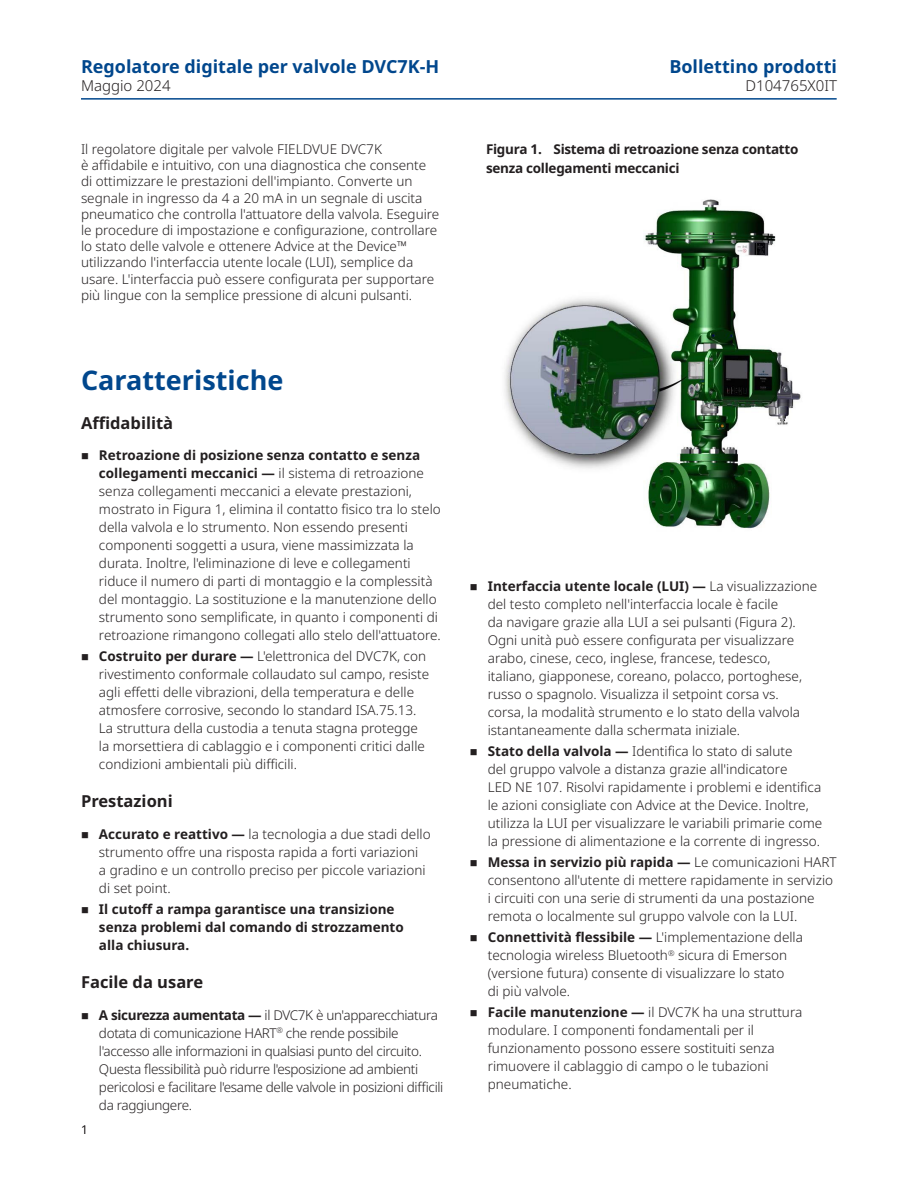
<style>
.page{position:relative;width:918px;height:1188px;background:#fff}
.page>*{position:absolute;margin:0;border:0;box-sizing:border-box;transform-origin:0 0}
._02_Section_title{font:700 27px "Noto Sans";color:#01478d}
.t1{font:700 18px "Noto Sans";color:#01478d}
._02_Subhead_2{font:700 16.5px "Noto Sans";color:#231f20}
.t2{font:300 15px "Noto Sans";color:#231f20}
._01_Body_text{font:300 13.5px/18px "Noto Sans";color:#231f20}
._01_Body_text-2{font:300 13.5px/18px "Noto Sans";letter-spacing:-.025em;color:#231f20}
.t3{font:700 13.5px/18px "Noto Sans";color:#231f20}
.t4{font:700 13.5px/19.5px "Noto Sans";letter-spacing:-.02em;color:#231f20}
.t5{font:300 12px "Noto Sans";color:#231f20}
.s1{font-weight:700}
</style>
<div class="page">
<hr style="left:81px;top:98px;width:756px;height:2px;background:#01478d">
<img style="left:504px;top:199px;width:297px;height:330px">
<h2 class="t1" style="left:81px;top:57px;width:360px">Regolatore digitale per valvole DVC7K-H</h2>
<h2 class="t1" style="left:669px;top:57px;width:169px">Bollettino prodotti</h2>
<p class="t2" style="left:81px;top:77px;width:91px">Maggio 2024</p>
<p class="t2" style="left:746px;top:77px;width:93px">D104765X0IT</p>
<p class="_01_Body_text" style="left:81px;top:141px;width:360px;line-height:16.2px">Il regolatore digitale per valvole FIELDVUE DVC7K<br>è affidabile e intuitivo, con una diagnostica che consente di ottimizzare le prestazioni dell'impianto. Converte un segnale in ingresso da 4 a 20 mA in un segnale di uscita pneumatico che controlla l'attuatore della valvola. Eseguire le procedure di impostazione e configurazione, controllare lo stato delle valvole e ottenere Advice at the Device™ utilizzando l'interfaccia utente locale (LUI), semplice da usare. L'interfaccia può essere configurata per supportare più lingue con la semplice pressione di alcuni pulsanti.</p>
<p class="_02_Section_title" style="left:81px;top:365px;width:204px">Caratteristiche</p>
<p class="_02_Subhead_2" style="left:81px;top:413px;width:94px">Affidabilità</p>
<p class="_01_Body_text" style="left:99px;top:447px;width:343px"><span class="s1">Retroazione di posizione senza contatto e senza collegamenti meccanici —</span> il sistema di retroazione senza collegamenti meccanici a elevate prestazioni, mostrato in Figura 1, elimina il contatto fisico tra lo stelo della valvola e lo strumento. Non essendo presenti componenti soggetti a usura, viene massimizzata la durata. Inoltre, l'eliminazione di leve e collegamenti riduce il numero di parti di montaggio e la complessità del montaggio. La sostituzione e la manutenzione dello strumento sono semplificate, in quanto i componenti di retroazione rimangono collegati allo stelo dell'attuatore.</p>
<p class="_01_Body_text" style="left:99px;top:648px;width:332px"><span class="s1">Costruito per durare —</span> L'elettronica del DVC7K, con rivestimento conformale collaudato sul campo, resiste agli effetti delle vibrazioni, della temperatura e delle atmosfere corrosive, secondo lo standard ISA.75.13.<br>La struttura della custodia a tenuta stagna protegge la morsettiera di cablaggio e i componenti critici dalle condizioni ambientali più difficili.</p>
<p class="_02_Subhead_2" style="left:81px;top:792px;width:93px">Prestazioni</p>
<p class="_01_Body_text" style="left:99px;top:825px;width:333px"><span class="s1">Accurato e reattivo —</span> la tecnologia a due stadi dello strumento offre una risposta rapida a forti variazioni<br>a gradino e un controllo preciso per piccole variazioni di set point.</p>
<p class="t3" style="left:99px;top:900px;width:306px">Il cutoff a rampa garantisce una transizione senza problemi dal comando di strozzamento alla chiusura.</p>
<p class="_02_Subhead_2" style="left:81px;top:973px;width:124px">Facile da usare</p>
<p class="_01_Body_text-2" style="left:99px;top:1006px;width:346px"><span class="s1">A sicurezza aumentata —</span> il DVC7K è un'apparecchiatura dotata di comunicazione HART<sup>®</sup> che rende possibile l'accesso alle informazioni in qualsiasi punto del circuito.<br>Questa flessibilità può ridurre l'esposizione ad ambienti pericolosi e facilitare l'esame delle valvole in posizioni difficili da raggiungere.</p>
<p class="t5" style="left:81px;top:1123px;width:8px">1</p>
<p class="t4" style="left:486px;top:140px;width:314px">Figura 1. Sistema di retroazione senza contatto senza collegamenti meccanici</p>
<p class="_01_Body_text" style="left:488px;top:577px;width:331px"><span class="s1">Interfaccia utente locale (LUI) —</span> La visualizzazione del testo completo nell'interfaccia locale è facile<br>da navigare grazie alla LUI a sei pulsanti (Figura 2).<br>Ogni unità può essere configurata per visualizzare arabo, cinese, ceco, inglese, francese, tedesco, italiano, giapponese, coreano, polacco, portoghese, russo o spagnolo. Visualizza il setpoint corsa vs. corsa, la modalità strumento e lo stato della valvola istantaneamente dalla schermata iniziale.</p>
<p class="_01_Body_text" style="left:488px;top:742px;width:336px"><span class="s1">Stato della valvola —</span> Identifica lo stato di salute<br>del gruppo valvole a distanza grazie all'indicatore<br>LED NE 107. Risolvi rapidamente i problemi e identifica le azioni consigliate con Advice at the Device. Inoltre, utilizza la LUI per visualizzare le variabili primarie come la pressione di alimentazione e la corrente di ingresso.</p>
<p class="_01_Body_text" style="left:488px;top:853px;width:350px"><span class="s1">Messa in servizio più rapida —</span> Le comunicazioni HART consentono all'utente di mettere rapidamente in servizio i circuiti con una serie di strumenti da una postazione remota o localmente sul gruppo valvole con la LUI.</p>
<p class="_01_Body_text" style="left:488px;top:928px;width:317px"><span class="s1">Connettività flessibile —</span> L'implementazione della tecnologia wireless Bluetooth<sup>®</sup> sicura di Emerson (versione futura) consente di visualizzare lo stato<br>di più valvole.</p>
<p class="_01_Body_text" style="left:488px;top:1003px;width:316px"><span class="s1">Facile manutenzione —</span> il DVC7K ha una struttura modulare. I componenti fondamentali per il funzionamento possono essere sostituiti senza rimuovere il cablaggio di campo o le tubazioni pneumatiche.</p>
</div>
